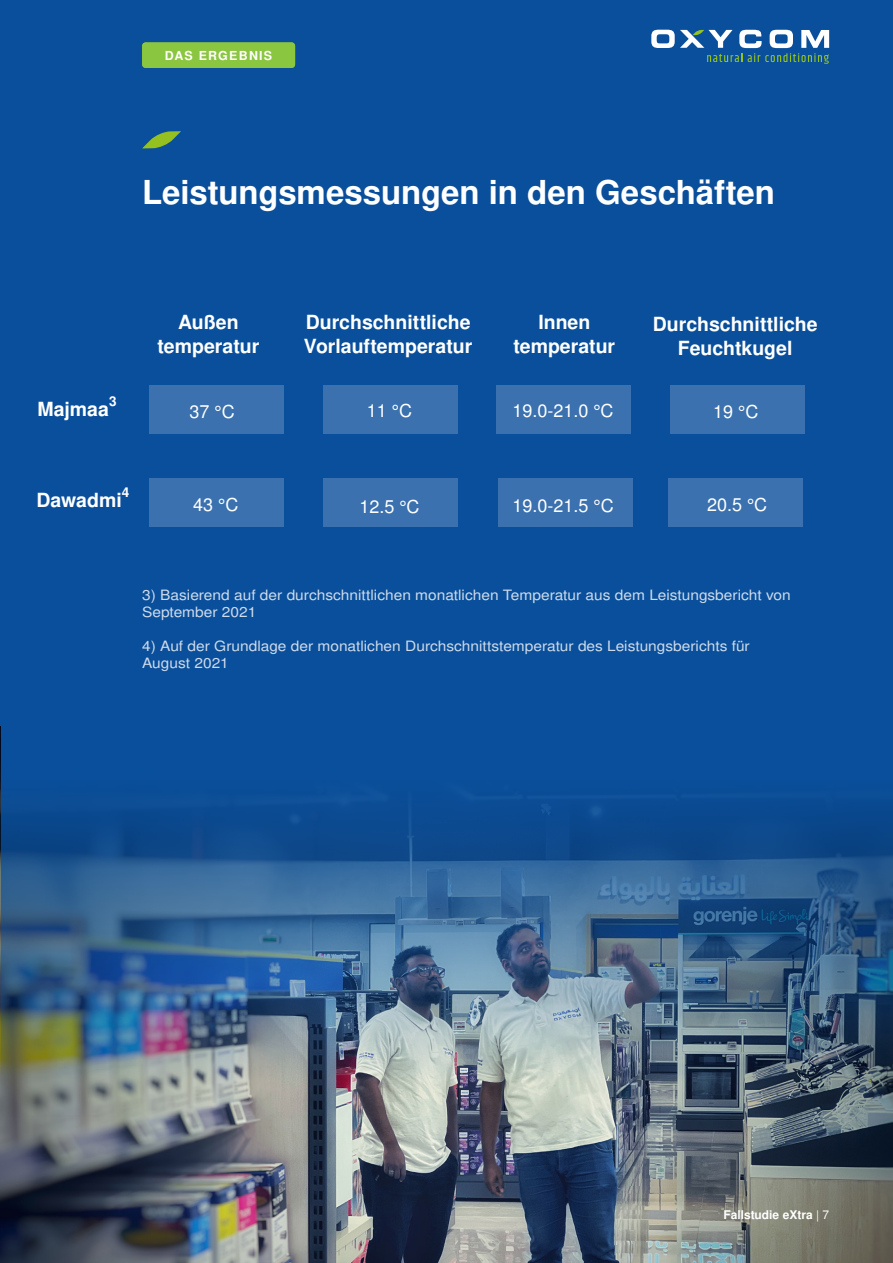
<style>
.page{position:relative;width:893px;height:1263px;background:#0a4f9b}
.page>*{position:absolute;margin:0;border:0;box-sizing:border-box;transform-origin:0 0}
.t1{font:700 33px "Nimbus San L";color:#fff}
.t2{font:700 19.5px/24px "Nimbus San L";color:#fff}
.t3{font:18px "Nimbus San L";color:#fff}
.t4{font:14.25px/17.1px "Nimbus San L";color:#fff;scale:1.09 1}
.t5{font:700 13.5px "Nimbus San L";color:#fff}
.t6{font:700 12.45px "Nimbus San L";letter-spacing:.1em;color:#fff}
.t7{font:700 12px "Nimbus San L";color:#fff}
.s1{font-weight:400}
</style>
<div class="page">
<svg style="left:651px;top:30px;width:178px;height:34px"></svg>
<div style="left:149px;top:385px;width:134px;height:49px;background:#3a71ae"></div>
<div style="left:497px;top:385px;width:134px;height:49px;background:#3a71ae"></div>
<div style="left:323px;top:385px;width:135px;height:49px;background:#3a71ae"></div>
<div style="left:149px;top:478px;width:134px;height:49px;background:#3a71ae"></div>
<div style="left:323px;top:478px;width:135px;height:49px;background:#3a71ae"></div>
<div style="left:499px;top:478px;width:134px;height:49px;background:#3a71ae"></div>
<div style="left:670px;top:385px;width:135px;height:49px;background:#3a71ae"></div>
<div style="left:669px;top:478px;width:134px;height:49px;background:#3a71ae"></div>
<svg style="left:142px;top:131px;width:39px;height:17px"></svg>
<img style="left:0;top:726px;width:893px;height:537px">
<div style="left:142px;top:42px;width:153px;height:26px;background:#8bc640;border-radius:4px"></div>
<img style="left:1px;top:726px;width:892px;height:391px">
<p class="t6" style="left:167px;top:47px;width:105px">COOPERATION</p>
<p class="t6" style="left:165px;top:47px;width:109px">DAS ERGEBNIS</p>
<p class="t1" style="left:142px;top:169px;width:634px">Leistungsmessungen in den Geschäften</p>
<p class="t5" style="left:109px;top:391px;width:9px">3</p>
<p class="t2" style="left:38px;top:397px;width:73px">Majmaa</p>
<p class="t5" style="left:122px;top:482px;width:9px">4</p>
<p class="t2" style="left:36px;top:488px;width:87px">Dawadmi</p>
<p class="t2" style="left:178px;top:309px;width:62px">Außen</p>
<p class="t2" style="left:158px;top:333px;width:103px">temperatur</p>
<p class="t3" style="left:190px;top:399px;width:47px">37 °C</p>
<p class="t2" style="left:304px;top:309px;width:170px">Durchschnittliche<br>Vorlauftemperatur</p>
<p class="t2" style="left:538px;top:309px;width:54px">Innen</p>
<p class="t2" style="left:513px;top:333px;width:103px">temperatur</p>
<p class="t3" style="left:367px;top:398px;width:47px">11 °C</p>
<p class="t3" style="left:512px;top:398px;width:103px">19.0-21.0 °C</p>
<p class="t3" style="left:193px;top:492px;width:47px">43 °C</p>
<p class="t3" style="left:359px;top:493px;width:62px">12.5 °C</p>
<p class="t3" style="left:512px;top:493px;width:103px">19.0-21.5 °C</p>
<p class="t2" style="left:653px;top:311px;width:166px;text-align:center">Durchschnittliche<br>Feuchtkugel</p>
<p class="t3" style="left:713px;top:398px;width:47px">19 °C</p>
<p class="t3" style="left:707px;top:492px;width:62px">20.5 °C</p>
<p class="t4" style="left:142px;top:586px;width:597px">3) Basierend auf der durchschnittlichen monatlichen Temperatur aus dem Leistungsbericht von<br>September 2021</p>
<p class="t4" style="left:142px;top:637px;width:559px">4) Auf der Grundlage der monatlichen Durchschnittstemperatur des Leistungsberichts für<br>August 2021</p>
<p class="t7" style="left:715px;top:1206px;width:65px">Case study</p>
<p class="t7" style="left:723px;top:1206px;width:107px">Fallstudie eXtra <span class="s1">| 7</span></p>
</div>
